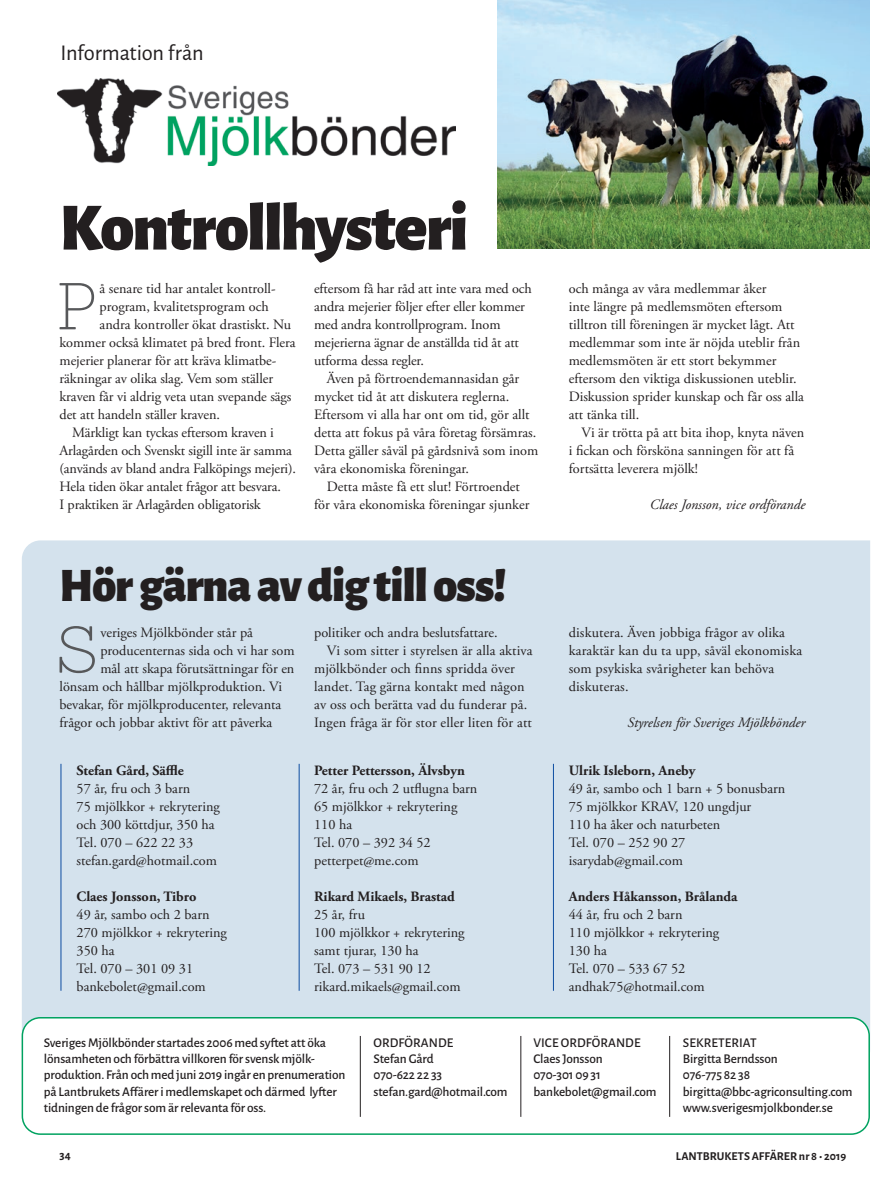
<style>
.page{position:relative;width:893px;height:1200px;background:#fff}
.page>*{position:absolute;margin:0;border:0;box-sizing:border-box;transform-origin:0 0}
.Rubrik_LA_2018{font:900 67.5px "Alegreya Sans";letter-spacing:-.025em;color:#231f20}
.Anfang_LA_2018{font:200 64.35px "Sanchez";color:#57585a}
.Rubrik_LA_2018-2{font:900 48px "Alegreya Sans";letter-spacing:-.025em;color:#231f20}
.Underrubrik_LA_2018{font:22.5px "Alegreya Sans";letter-spacing:-.01em;color:#231f20}
.Brödtext__LA_2018{font:14.25px/18px "Adobe Garamond Pro";color:#231f20}
.Anfang_LA_2018-2{font:14.25px "Adobe Garamond Pro";color:#231f20}
.Brödtext__LA_2018-2{font:700 14.25px "Adobe Garamond Pro";color:#231f20}
.Brödtext__LA_2018-3{font:italic 14.25px "Adobe Garamond Pro";color:#231f20}
.t1{font:500 13.35px/16.4px "Alegreya Sans";letter-spacing:-.01em;color:#231f20}
.t2{font:700 12px "Alegreya Sans";color:#231f20}
</style>
<div class="page">
<div style="left:21px;top:540px;width:849px;height:529px;background:#d4e2ed"></div>
<img style="left:498px;top:0;width:372px;height:249px">
<div style="left:22px;top:1017px;width:847px;height:116px;background:#fff;border-radius:18px"></div>
<div style="left:22px;top:1016px;width:848px;height:118px;border:2px solid #00a260;border-radius:18px"></div>
<img style="left:57px;top:78px;width:398px;height:88px">
<hr style="left:360px;top:1035px;width:1px;height:81px;background:#231f20">
<hr style="left:521px;top:1035px;width:1px;height:81px;background:#231f20">
<hr style="left:669px;top:1035px;width:1px;height:81px;background:#231f20">
<hr style="left:299px;top:763px;width:1px;height:227px;background:#0d4da1">
<hr style="left:553px;top:763px;width:1px;height:227px;background:#0d4da1">
<hr style="left:61px;top:763px;width:1px;height:227px;background:#0d4da1">
<p class="Underrubrik_LA_2018" style="left:61px;top:37px;width:145px">Information från</p>
<p class="Rubrik_LA_2018" style="left:60px;top:174px;width:410px">Kontrollhysteri</p>
<p class="Anfang_LA_2018" style="left:56px;top:267px;width:44px">P</p>
<p class="Anfang_LA_2018-2" style="left:100px;top:280px;width:178px">å senare tid har antalet kontroll-</p>
<p class="Brödtext__LA_2018" style="left:314px;top:280px;width:219px">eftersom få har råd att inte vara med och andra mejerier följer efter eller kommer med andra kontrollprogram. Inom mejerierna ägnar de anställda tid åt att utforma dessa regler.</p>
<p class="Brödtext__LA_2018" style="left:314px;top:370px;width:226px;text-indent:13px">Även på förtroendemannasidan går mycket tid åt att diskutera reglerna.<br>Eftersom vi alla har ont om tid, gör allt detta att fokus på våra företag försämras.<br>Detta gäller såväl på gårdsnivå som inom våra ekonomiska föreningar.</p>
<p class="Brödtext__LA_2018" style="left:314px;top:478px;width:217px;text-align:center">Detta måste få ett slut! Förtroendet<br>för våra ekonomiska föreningar sjunker</p>
<p class="Anfang_LA_2018-2" style="left:100px;top:298px;width:171px">program, kvalitetsprogram och</p>
<p class="Anfang_LA_2018-2" style="left:100px;top:316px;width:193px">andra kontroller ökat drastiskt. Nu</p>
<p class="Anfang_LA_2018-2" style="left:60px;top:334px;width:238px">kommer också klimatet på bred front. Flera</p>
<p class="Anfang_LA_2018-2" style="left:60px;top:352px;width:218px">mejerier planerar för att kräva klimatbe-</p>
<p class="Anfang_LA_2018-2" style="left:60px;top:370px;width:215px">räkningar av olika slag. Vem som ställer</p>
<p class="Anfang_LA_2018-2" style="left:60px;top:388px;width:233px">kraven får vi aldrig veta utan svepande sägs</p>
<p class="Anfang_LA_2018-2" style="left:60px;top:406px;width:162px">det att handeln ställer kraven.</p>
<p class="Brödtext__LA_2018" style="left:60px;top:424px;width:238px;text-indent:13px">Märkligt kan tyckas eftersom kraven i Arlagården och Svenskt sigill inte är samma (används av bland andra Falköpings mejeri).<br>Hela tiden ökar antalet frågor att besvara.<br>I praktiken är Arlagården obligatorisk</p>
<p class="Rubrik_LA_2018-2" style="left:60px;top:547px;width:449px">Hör gärna av dig till oss!</p>
<p class="Anfang_LA_2018" style="left:56px;top:610px;width:45px">S</p>
<p class="Anfang_LA_2018-2" style="left:100px;top:623px;width:154px">veriges Mjölkbönder står på</p>
<p class="Anfang_LA_2018-2" style="left:314px;top:623px;width:185px">politiker och andra beslutsfattare.</p>
<p class="Brödtext__LA_2018" style="left:314px;top:641px;width:220px;text-indent:13px">Vi som sitter i styrelsen är alla aktiva mjölkbönder och finns spridda över landet. Tag gärna kontakt med någon av oss och berätta vad du funderar på.<br>Ingen fråga är för stor eller liten för att</p>
<p class="Anfang_LA_2018-2" style="left:100px;top:641px;width:196px">producenternas sida och vi har som</p>
<p class="Anfang_LA_2018-2" style="left:100px;top:659px;width:196px">mål att skapa förutsättningar för en</p>
<p class="Anfang_LA_2018-2" style="left:60px;top:677px;width:224px">lönsam och hållbar mjölkproduktion. Vi</p>
<p class="Anfang_LA_2018-2" style="left:60px;top:695px;width:223px">bevakar, för mjölkproducenter, relevanta</p>
<p class="Anfang_LA_2018-2" style="left:60px;top:713px;width:214px">frågor och jobbar aktivt för att påverka</p>
<p class="Brödtext__LA_2018-2" style="left:77px;top:761px;width:109px">Stefan Gård, Säffle</p>
<p class="Brödtext__LA_2018" style="left:77px;top:779px;width:115px">57 år, fru och 3 barn</p>
<p class="Brödtext__LA_2018" style="left:77px;top:797px;width:145px">75 mjölkkor + rekrytering</p>
<p class="Brödtext__LA_2018" style="left:77px;top:815px;width:140px">och 300 köttdjur, 350 ha</p>
<p class="Brödtext__LA_2018" style="left:77px;top:833px;width:118px">Tel. 070 – 622 22 33</p>
<p class="Brödtext__LA_2018" style="left:77px;top:851px;width:142px">stefan.gard@hotmail.com</p>
<p class="Brödtext__LA_2018-2" style="left:77px;top:887px;width:121px">Claes Jonsson, Tibro</p>
<p class="Brödtext__LA_2018" style="left:77px;top:905px;width:135px">49 år, sambo och 2 barn</p>
<p class="Brödtext__LA_2018" style="left:77px;top:923px;width:152px">270 mjölkkor + rekrytering</p>
<p class="Brödtext__LA_2018" style="left:77px;top:941px;width:40px">350 ha</p>
<p class="Brödtext__LA_2018" style="left:77px;top:959px;width:118px">Tel. 070 – 301 09 31</p>
<p class="Brödtext__LA_2018" style="left:77px;top:977px;width:131px">bankebolet@gmail.com</p>
<p class="Brödtext__LA_2018-2" style="left:314px;top:761px;width:152px">Petter Pettersson, Älvsbyn</p>
<p class="Brödtext__LA_2018" style="left:314px;top:779px;width:165px">72 år, fru och 2 utflugna barn</p>
<p class="Brödtext__LA_2018" style="left:314px;top:797px;width:145px">65 mjölkkor + rekrytering</p>
<p class="Brödtext__LA_2018" style="left:314px;top:815px;width:40px">110 ha</p>
<p class="Brödtext__LA_2018" style="left:314px;top:833px;width:118px">Tel. 070 – 392 34 52</p>
<p class="Brödtext__LA_2018" style="left:314px;top:851px;width:106px">petterpet@me.com</p>
<p class="Brödtext__LA_2018-2" style="left:314px;top:887px;width:142px">Rikard Mikaels, Brastad</p>
<p class="Brödtext__LA_2018" style="left:314px;top:905px;width:52px">25 år, fru</p>
<p class="Brödtext__LA_2018" style="left:314px;top:923px;width:152px">100 mjölkkor + rekrytering</p>
<p class="Brödtext__LA_2018" style="left:314px;top:941px;width:106px">samt tjurar, 130 ha</p>
<p class="Brödtext__LA_2018" style="left:314px;top:959px;width:118px">Tel. 073 – 531 90 12</p>
<p class="Brödtext__LA_2018" style="left:314px;top:977px;width:148px">rikard.mikaels@gmail.com</p>
<p class="Brödtext__LA_2018" style="left:569px;top:280px;width:237px">och många av våra medlemmar åker<br>inte längre på medlemsmöten eftersom tilltron till föreningen är mycket lågt. Att medlemmar som inte är nöjda uteblir från medlemsmöten är ett stort bekymmer eftersom den viktiga diskussionen uteblir.<br>Diskussion sprider kunskap och får oss alla att tänka till.</p>
<p class="Brödtext__LA_2018" style="left:569px;top:424px;width:237px;text-indent:13px">Vi är trötta på att bita ihop, knyta näven i fickan och försköna sanningen för att få fortsätta leverera mjölk!</p>
<p class="Brödtext__LA_2018-3" style="left:650px;top:496px;width:157px">Claes Jonsson, vice ordförande</p>
<p class="Brödtext__LA_2018" style="left:569px;top:623px;width:235px">diskutera. Även jobbiga frågor av olika karaktär kan du ta upp, såväl ekonomiska som psykiska svårigheter kan behöva diskuteras.</p>
<p class="Brödtext__LA_2018-3" style="left:628px;top:713px;width:179px">Styrelsen för Sveriges Mjölkbönder</p>
<p class="Brödtext__LA_2018-2" style="left:569px;top:761px;width:128px">Ulrik Isleborn, Aneby</p>
<p class="Brödtext__LA_2018" style="left:569px;top:779px;width:218px">49 år, sambo och 1 barn + 5 bonusbarn</p>
<p class="Brödtext__LA_2018" style="left:569px;top:797px;width:184px">75 mjölkkor KRAV, 120 ungdjur</p>
<p class="Brödtext__LA_2018" style="left:569px;top:815px;width:153px">110 ha åker och naturbeten</p>
<p class="Brödtext__LA_2018" style="left:569px;top:833px;width:118px">Tel. 070 – 252 90 27</p>
<p class="Brödtext__LA_2018" style="left:569px;top:851px;width:116px">isarydab@gmail.com</p>
<p class="Brödtext__LA_2018-2" style="left:569px;top:887px;width:170px">Anders Håkansson, Brålanda</p>
<p class="Brödtext__LA_2018" style="left:569px;top:905px;width:115px">44 år, fru och 2 barn</p>
<p class="Brödtext__LA_2018" style="left:569px;top:923px;width:152px">110 mjölkkor + rekrytering</p>
<p class="Brödtext__LA_2018" style="left:569px;top:941px;width:40px">130 ha</p>
<p class="Brödtext__LA_2018" style="left:569px;top:959px;width:118px">Tel. 070 – 533 67 52</p>
<p class="Brödtext__LA_2018" style="left:569px;top:977px;width:137px">andhak75@hotmail.com</p>
<p class="t1" style="left:44px;top:1033px;width:303px">Sveriges Mjölkbönder startades 2006 med syftet att öka lönsamheten och förbättra villkoren för svensk mjölk&shy;produktion. Från och med juni 2019 ingår en prenumeration på Lantbrukets Affärer i medlemskapet och därmed lyfter tidningen de frågor som är relevanta för oss.</p>
<p class="t1" style="left:374px;top:1033px;width:81px">ORDFÖRANDE</p>
<p class="t1" style="left:373px;top:1049px;width:62px">Stefan Gård</p>
<p class="t1" style="left:373px;top:1065px;width:70px">070-622 22 33</p>
<p class="t1" style="left:373px;top:1081px;width:136px">stefan.gard@hotmail.com</p>
<p class="t1" style="left:533px;top:1033px;width:109px">VICE ORDFÖRANDE</p>
<p class="t1" style="left:533px;top:1049px;width:71px">Claes Jonsson</p>
<p class="t1" style="left:533px;top:1065px;width:69px">070-301 09 31</p>
<p class="t1" style="left:533px;top:1081px;width:125px">bankebolet@gmail.com</p>
<p class="t1" style="left:683px;top:1033px;width:75px">SEKRETERIAT</p>
<p class="t1" style="left:683px;top:1049px;width:96px">Birgitta Berndsson</p>
<p class="t1" style="left:683px;top:1065px;width:69px">076-775 82 38</p>
<p class="t1" style="left:683px;top:1081px;width:171px">birgitta@bbc-agriconsulting.com</p>
<p class="t1" style="left:683px;top:1098px;width:151px">www.sverigesmjolkbonder.se</p>
<p class="t2" style="left:60px;top:1145px;width:13px">34</p>
<p class="t2" style="left:676px;top:1146px;width:172px">LANTBRUKETS AFFÄRER nr 8 • 2019</p>
</div>
